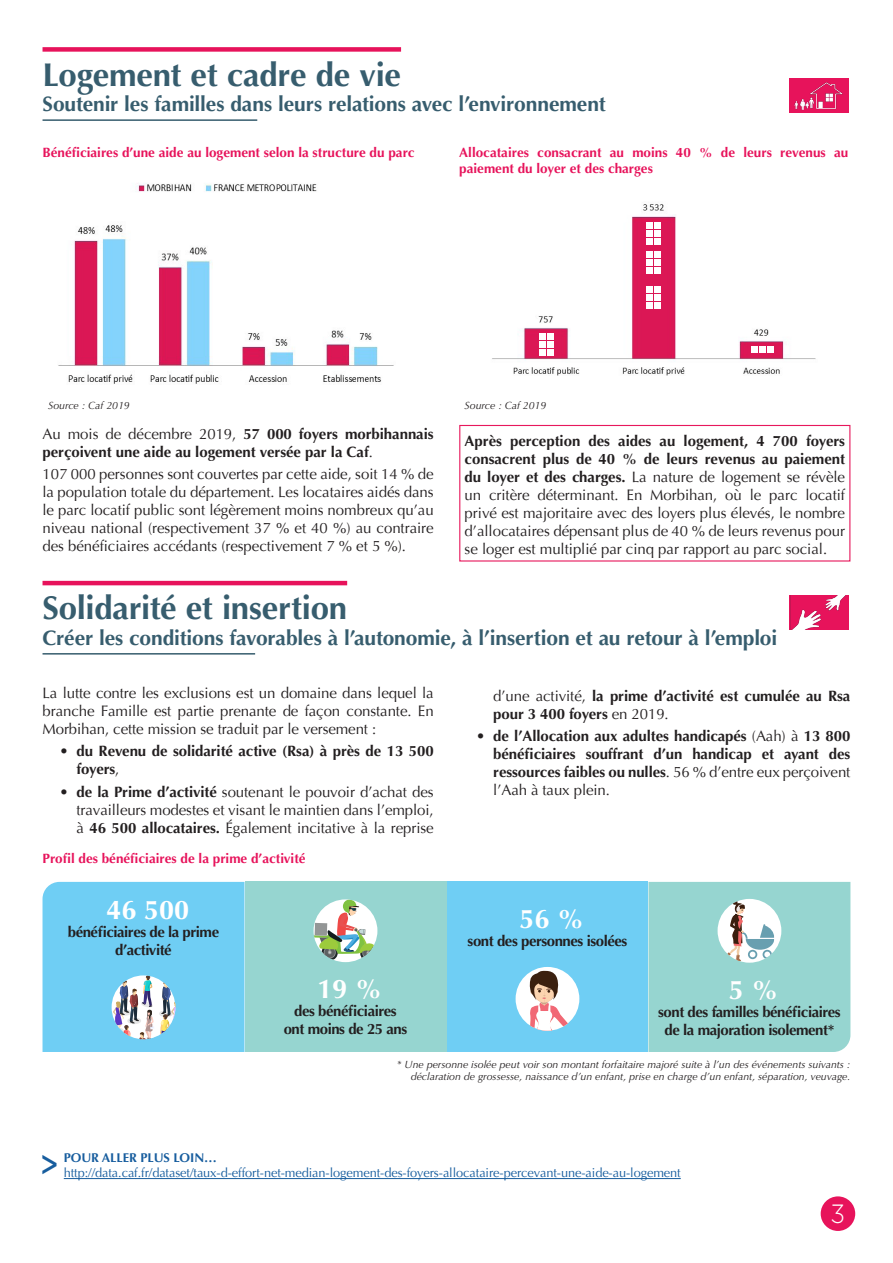
<style>
.page{position:relative;width:893px;height:1263px;background:#fff}
.page>*{position:absolute;margin:0;border:0;box-sizing:border-box;transform-origin:0 0}
.Aller_plus_loin{font:700 37.2px "Optima";color:#175d9e;scale:.75 1}
.Titre{font:700 33px "Optima";letter-spacing:-.01em;color:#375d6e}
.chiffre{font:700 27px "Optima";color:#fff}
.t1{font:300 26.4px "Gotham";color:#fff;scale:.91 1}
.Titre_1{font:700 21px "Optima";letter-spacing:-.005em;color:#375d6e}
.texte_courant_1_av{font:15px/18px "Optima";letter-spacing:-.005em;color:#231f20;text-align:justify}
.texte_courant_1_av-2{font:700 15px/18px "Optima";letter-spacing:-.005em;color:#231f20}
.Texte_courant_0av{font:15px/18px "Optima";letter-spacing:-.005em;color:#231f20;text-align:justify}
.texte{font:700 15px/18px "Optima";letter-spacing:-.03em;color:#231f20;text-align:center}
.titre_cartes_Graphes{font:700 13.5px/16.2px "Optima";color:#e7135b}
.Lien{font:12.75px "Optima";letter-spacing:-.005em;color:#175d9e}
.Aller_plus_loin-2{font:700 12.75px "Optima";letter-spacing:-.005em;color:#175d9e}
.Source_tableau_Carte{font:italic 10.5px/12.6px "Optima";color:#231f20;text-align:right}
.s1{font-weight:400}
.s2{font-weight:700}
</style>
<div class="page">
<div style="left:821px;top:1196px;width:34px;height:35px;background:#e7135b;border-radius:50%"></div>
<div style="left:459px;top:425px;width:391px;height:136px;border:1px solid #e7185c"></div>
<div style="left:43px;top:47px;width:358px;height:5px;background:#e7135b"></div>
<hr style="left:43px;top:119px;width:214px;height:2px;background:#375d6e">
<div style="left:787px;top:76px;width:63px;height:38px;background:linear-gradient(to right,#e7135b,#e7135b)"></div>
<div style="left:789px;top:78px;width:59px;height:34px;background:#e7135b"></div>
<img style="left:794px;top:82px;width:49px;height:28px">
<hr style="left:43px;top:581px;width:304px;height:4px;background:#e7135b">
<hr style="left:43px;top:653px;width:212px;height:1px;background:#375d6e">
<svg style="left:789px;top:595px;width:60px;height:35px"></svg>
<div style="left:789px;top:595px;width:59px;height:34px;background:#c61553"></div>
<img style="left:791px;top:596px;width:56px;height:33px">
<div style="left:446px;top:882px;width:202px;height:170px;background:#6fcef4"></div>
<div style="left:244px;top:882px;width:202px;height:170px;background:#96d5d0"></div>
<svg style="left:43px;top:882px;width:201px;height:170px;background:#77cdef"></svg>
<div style="left:516px;top:967px;width:63px;height:64px;background:#fff;border-radius:50%"></div>
<svg style="left:528px;top:970px;width:51px;height:61px"></svg>
<hr style="left:314px;top:935px;width:14px;height:3px;background:#80c241">
<div style="left:315px;top:923px;width:12px;height:13px;background:#939696"></div>
<svg style="left:319px;top:899px;width:58px;height:63px"></svg>
<svg style="left:648px;top:882px;width:202px;height:170px;background:#9cd5d1"></svg>
<hr style="left:64px;top:1178px;width:617px;height:1px;background:#175d9e">
<img style="left:58px;top:183px;width:336px;height:201px">
<img style="left:492px;top:204px;width:324px;height:172px">
<div style="left:646px;top:238px;width:7px;height:7px;background:#fff"></div>
<div style="left:646px;top:230px;width:7px;height:6px;background:#fff"></div>
<div style="left:646px;top:222px;width:7px;height:6px;background:#fff"></div>
<div style="left:655px;top:238px;width:6px;height:7px;background:#fff"></div>
<svg style="left:655px;top:222px;width:6px;height:14px"></svg>
<div style="left:751px;top:346px;width:7px;height:7px;background:#fff"></div>
<div style="left:760px;top:346px;width:6px;height:7px;background:#fff"></div>
<div style="left:768px;top:346px;width:6px;height:7px;background:#fff"></div>
<svg style="left:539px;top:333px;width:6px;height:22px"></svg>
<div style="left:547px;top:349px;width:7px;height:6px;background:#fff"></div>
<div style="left:547px;top:341px;width:7px;height:6px;background:#fff"></div>
<div style="left:547px;top:333px;width:7px;height:6px;background:#fff"></div>
<div style="left:646px;top:268px;width:7px;height:6px;background:#fff"></div>
<div style="left:646px;top:260px;width:7px;height:6px;background:#fff"></div>
<div style="left:646px;top:252px;width:7px;height:6px;background:#fff"></div>
<svg style="left:655px;top:252px;width:6px;height:22px"></svg>
<div style="left:646px;top:302px;width:7px;height:6px;background:#fff"></div>
<div style="left:646px;top:294px;width:7px;height:6px;background:#fff"></div>
<div style="left:646px;top:286px;width:7px;height:6px;background:#fff"></div>
<svg style="left:655px;top:286px;width:6px;height:22px"></svg>
<p class="Titre" style="left:43px;top:55px;width:360px">Logement et cadre de vie</p>
<p class="Titre_1" style="left:43px;top:92px;width:565px">Soutenir les familles dans leurs relations avec l’environnement</p>
<p class="titre_cartes_Graphes" style="left:43px;top:144px;width:373px">Bénéficiaires d’une aide au logement selon la structure du parc</p>
<p class="titre_cartes_Graphes" style="left:459px;top:144px;width:391px">Allocataires consacrant au moins 40 % de leurs revenus au paiement du loyer et des charges</p>
<p class="Source_tableau_Carte" style="left:48px;top:399px;width:83px">Source : Caf 2019</p>
<p class="texte_courant_1_av-2" style="left:43px;top:425px;width:393px"><span class="s1">Au mois de décembre 2019,</span> 57 000 foyers morbihannais perçoivent une aide au logement versée par la Caf<span class="s1">.</span></p>
<p class="texte_courant_1_av" style="left:43px;top:465px;width:393px">107 000 personnes sont couvertes par cette aide, soit 14 % de la population totale du département. Les locataires aidés dans le parc locatif public sont légèrement moins nombreux qu’au niveau national (respectivement 37 % et 40 %) au contraire des bénéficiaires accédants (respectivement 7 % et 5 %).</p>
<p class="Source_tableau_Carte" style="left:465px;top:399px;width:83px">Source : Caf 2019</p>
<p class="texte_courant_1_av" style="left:465px;top:432px;width:382px"><span class="s2">Après perception des aides au logement, 4 700 foyers consacrent plus de 40 % de leurs revenus au paiement du loyer et des charges.</span> La nature de logement se révèle un critère déterminant. En Morbihan, où le parc locatif privé est majoritaire avec des loyers plus élevés, le nombre d’allocataires dépensant plus de 40 % de leurs revenus pour se loger est multiplié par cinq par rapport au parc social.</p>
<p class="Titre" style="left:43px;top:589px;width:306px">Solidarité et insertion</p>
<p class="Titre_1" style="left:43px;top:625px;width:736px">Créer les conditions favorables à l’autonomie, à l’insertion et au retour à l’emploi</p>
<p class="Texte_courant_0av" style="left:43px;top:684px;width:393px">La lutte contre les exclusions est un domaine dans lequel la branche Famille est partie prenante de façon constante. En Morbihan, cette mission se traduit par le versement :</p>
<p class="texte_courant_1_av-2" style="left:77px;top:742px;width:359px;text-indent:-17px">• du Revenu de solidarité active (Rsa) à près de 13 500 foyers<span class="s1">,</span></p>
<p class="texte_courant_1_av" style="left:77px;top:783px;width:359px;text-indent:-17px"><span class="s2">• de la Prime d’activité</span> soutenant le pouvoir d’achat des travailleurs modestes et visant le maintien dans l’emploi, à <span class="s2">46 500 allocataires.</span> Également incitative à la reprise</p>
<p class="titre_cartes_Graphes" style="left:43px;top:850px;width:265px">Profil des bénéficiaires de la prime d’activité</p>
<p class="chiffre" style="left:106px;top:894px;width:84px">46 500</p>
<p class="texte" style="left:68px;top:923px;width:153px">bénéficiaires de la prime d’activité</p>
<p class="texte_courant_1_av-2" style="left:493px;top:687px;width:359px"><span class="s1">d’une activité,</span> la prime d’activité est cumulée au Rsa pour 3 400 foyers <span class="s1">en 2019.</span></p>
<p class="texte_courant_1_av-2" style="left:493px;top:727px;width:359px;text-align:justify;text-indent:-17px">• de l’Allocation aux adultes handicapés <span class="s1">(Aah) à</span> 13 800 bénéficiaires souffrant d’un handicap et ayant des ressources faibles ou nulles<span class="s1">. 56 % d’entre eux perçoivent l’Aah à taux plein.</span></p>
<p class="chiffre" style="left:519px;top:903px;width:66px">56 %</p>
<p class="texte" style="left:468px;top:932px;width:161px">sont des personnes isolées</p>
<p class="chiffre" style="left:317px;top:973px;width:66px">19 %</p>
<p class="texte" style="left:284px;top:1001px;width:125px">des bénéficiaires ont moins de 25 ans</p>
<p class="chiffre" style="left:729px;top:974px;width:51px">5 %</p>
<p class="texte" style="left:658px;top:1003px;width:184px">sont des familles bénéficiaires de la majoration isolement*</p>
<p class="Source_tableau_Carte" style="left:397px;top:1058px;width:455px">* Une personne isolée peut voir son montant forfaitaire majoré suite à l’un des événements suivants : déclaration de grossesse, naissance d’un enfant, prise en charge d’un enfant, séparation, veuvage.</p>
<p class="Aller_plus_loin" style="left:41px;top:1140px;width:24px">&gt;</p>
<p class="Aller_plus_loin-2" style="left:64px;top:1150px;width:155px">POUR ALLER PLUS LOIN…</p>
<p class="Lien" style="left:64px;top:1165px;width:618px">http://data.caf.fr/dataset/taux-d-effort-net-median-logement-des-foyers-allocataire-percevant-une-aide-au-logement</p>
<p class="t1" style="left:831px;top:1197px;width:18px">3</p>
</div>
